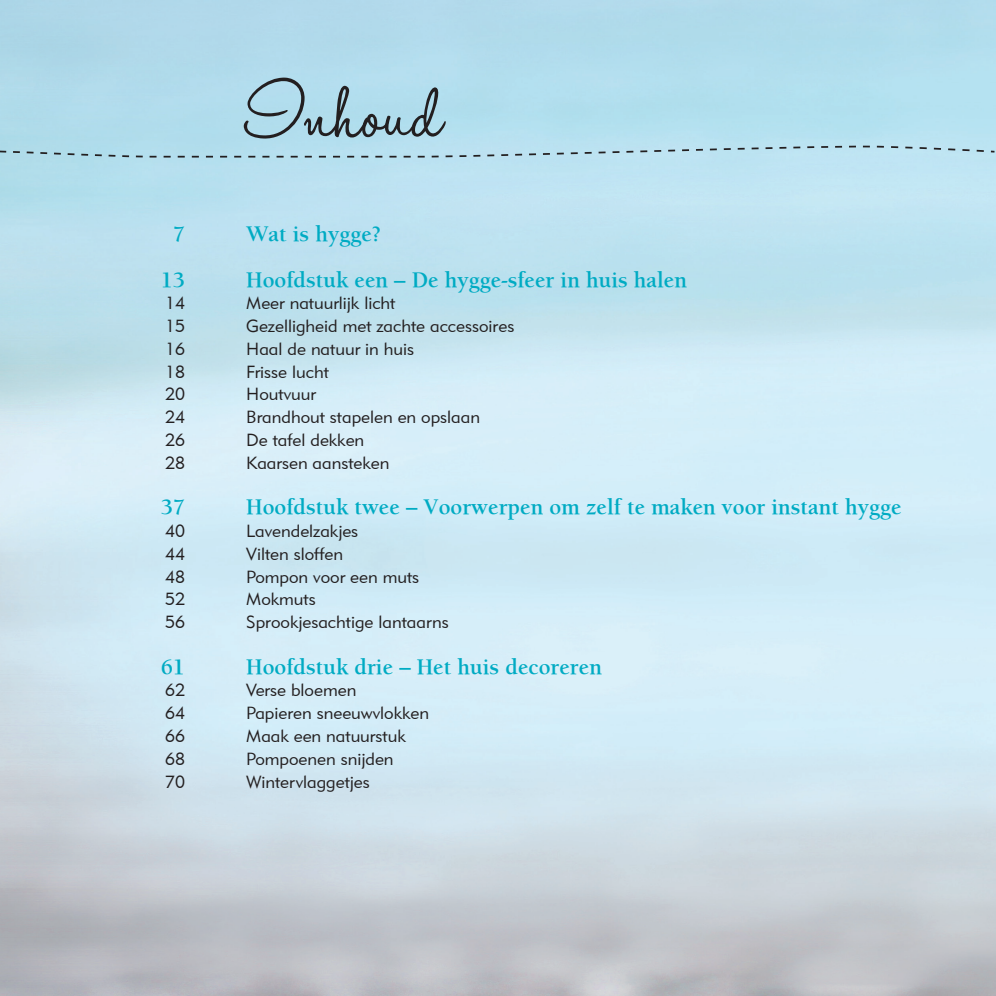
<style>
.page{position:relative;width:996px;height:996px;background:#fff}
.page>*{position:absolute;margin:0;border:0;box-sizing:border-box;transform-origin:0 0}
.t1{font:92.75px "Halo Handletter";color:#231f20}
.t2{font:700 22.75px/45.5px "AC Berkeley";color:#00abc3}
.t3{font:17.5px/22.8px "Geometric 415 BT Lite A";color:#231f20}
</style>
<div class="page">
<svg style="left:0;top:145px;width:995px;height:13px;background:#aed3e1"></svg>
<svg style="left:0;top:992px;width:3px;height:4px"></svg>
<svg style="left:992px;top:0;width:4px;height:3px"></svg>
<svg style="left:992px;top:992px;width:4px;height:4px"></svg>
<h2 class="t2" style="left:161px;top:211px;width:26px;text-align:center">7<br>13</h2>
<p class="t3" style="left:165px;top:291px;width:21px;text-align:justify">14<br>15<br>16<br>18<br>20<br>24<br>26<br>28</p>
<h2 class="t2" style="left:161px;top:484px;width:26px">37</h2>
<p class="t3" style="left:165px;top:519px;width:21px;text-align:justify">40<br>44<br>48<br>52<br>56</p>
<h2 class="t2" style="left:161px;top:643px;width:26px">61</h2>
<p class="t3" style="left:165px;top:678px;width:21px;text-align:justify">62<br>64<br>66<br>68<br>70</p>
<h1 class="t1" style="left:246px;top:63px;width:197px">Inhoud</h1>
<h2 class="t2" style="left:246px;top:211px;width:442px">Wat is hygge?<br>Hoofdstuk een – De hygge-sfeer in huis halen</h2>
<p class="t3" style="left:246px;top:291px;width:269px">Meer natuurlijk licht<br>Gezelligheid met zachte accessoires<br>Haal de natuur in huis<br>Frisse lucht<br>Houtvuur<br>Brandhout stapelen en opslaan<br>De tafel dekken<br>Kaarsen aansteken</p>
<h2 class="t2" style="left:246px;top:484px;width:656px">Hoofdstuk twee – Voorwerpen om zelf te maken voor instant hygge</h2>
<p class="t3" style="left:246px;top:519px;width:204px">Lavendelzakjes<br>Vilten sloffen<br>Pompon voor een muts<br>Mokmuts<br>Sprookjesachtige lantaarns</p>
<h2 class="t2" style="left:246px;top:643px;width:357px">Hoofdstuk drie – Het huis decoreren</h2>
<p class="t3" style="left:246px;top:678px;width:184px">Verse bloemen<br>Papieren sneeuwvlokken<br>Maak een natuurstuk<br>Pompoenen snijden<br>Wintervlaggetjes</p>
</div>
